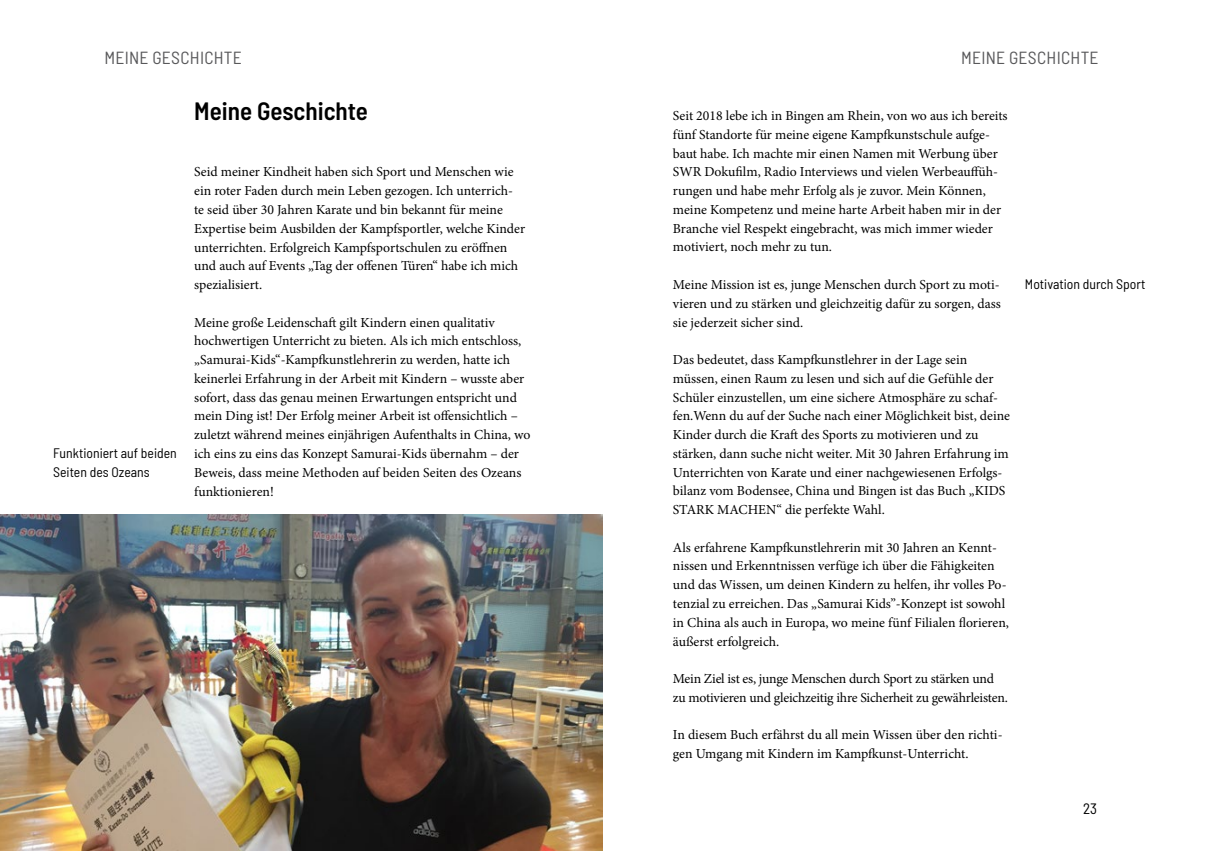
<style>
.page{position:relative;width:1205px;height:851px;background:#fff}
.page>*{position:absolute;margin:0;border:0;box-sizing:border-box;transform-origin:0 0}
.t1{font:600 semi-condensed 25px "Barlow";color:#000}
.t2{font:semi-condensed 17.5px "Barlow";letter-spacing:.015em;color:#58585a}
.t3{font:semi-condensed 15px "Barlow";color:#000}
.t4{font:13.75px/18.8px "Minion Pro";color:#000}
.t5{font:semi-condensed 13.75px/18.8px "Barlow";color:#000}
</style>
<div class="page">
<img style="left:0;top:514px;width:602px;height:336px">
<p class="t2" style="left:105px;top:47px;width:139px">MEINE GESCHICHTE</p>
<h1 class="t1" style="left:194px;top:95px;width:175px">Meine Geschichte</h1>
<p class="t5" style="left:53px;top:443px;width:125px">Funktioniert auf beiden<br>Seiten des Ozeans</p>
<p class="t4" style="left:194px;top:163px;width:332px">Seid meiner Kindheit haben sich Sport und Menschen wie ein roter Faden durch mein Leben gezogen. Ich unterrich&shy;te seid über 30 Jahren Karate und bin bekannt für meine Expertise beim Ausbilden der Kampfsportler, welche Kinder unterrichten. Erfolgreich Kampfsportschulen zu eröffnen und auch auf Events „Tag der offenen Türen“ habe ich mich spezialisiert.</p>
<p class="t4" style="left:194px;top:313px;width:338px">Meine große Leidenschaft gilt Kindern einen qualitativ hochwertigen Unterricht zu bieten. Als ich mich entschloss, „Samurai-Kids“-Kampfkunstlehrerin zu werden, hatte ich keinerlei Erfahrung in der Arbeit mit Kindern – wusste aber sofort, dass das genau meinen Erwartungen entspricht und mein Ding ist! Der Erfolg meiner Arbeit ist offensichtlich – zuletzt während meines einjährigen Aufenthalts in China, wo ich eins zu eins das Konzept Samurai-Kids übernahm – der Beweis, dass meine Methoden auf beiden Seiten des Ozeans funktionieren!</p>
<p class="t2" style="left:961px;top:47px;width:139px">MEINE GESCHICHTE</p>
<p class="t4" style="left:673px;top:106px;width:336px">Seit 2018 lebe ich in Bingen am Rhein, von wo aus ich bereits fünf Standorte für meine eigene Kampfkunstschule aufge&shy;baut habe. Ich machte mir einen Namen mit Werbung über SWR Dokufilm, Radio Interviews und vielen Werbeauffüh&shy;rungen und habe mehr Erfolg als je zuvor. Mein Können, meine Kompetenz und meine harte Arbeit haben mir in der Branche viel Respekt eingebracht, was mich immer wieder motiviert, noch mehr zu tun.</p>
<p class="t4" style="left:673px;top:275px;width:329px;text-align:justify">Meine Mission ist es, junge Menschen durch Sport zu moti&shy;vieren und zu stärken und gleichzeitig dafür zu sorgen, dass sie jederzeit sicher sind.</p>
<p class="t4" style="left:673px;top:350px;width:339px">Das bedeutet, dass Kampfkunstlehrer in der Lage sein müssen, einen Raum zu lesen und sich auf die Gefühle der Schüler einzustellen, um eine sichere Atmosphäre zu schaf&shy;fen.Wenn du auf der Suche nach einer Möglichkeit bist, deine Kinder durch die Kraft des Sports zu motivieren und zu stärken, dann suche nicht weiter. Mit 30 Jahren Erfahrung im Unterrichten von Karate und einer nachgewiesenen Erfolgs&shy;bilanz vom Bodensee, China und Bingen ist das Buch „KIDS STARK MACHEN“ die perfekte Wahl.</p>
<p class="t4" style="left:673px;top:538px;width:338px">Als erfahrene Kampfkunstlehrerin mit 30 Jahren an Kennt&shy;nissen und Erkenntnissen verfüge ich über die Fähigkeiten und das Wissen, um deinen Kindern zu helfen, ihr volles Po&shy;tenzial zu erreichen. Das „Samurai Kids”-Konzept ist sowohl in China als auch in Europa, wo meine fünf Filialen florieren, äußerst erfolgreich.</p>
<p class="t4" style="left:673px;top:669px;width:336px">Mein Ziel ist es, junge Menschen durch Sport zu stärken und zu motivieren und gleichzeitig ihre Sicherheit zu gewährleisten.</p>
<p class="t4" style="left:673px;top:725px;width:331px">In diesem Buch erfährst du all mein Wissen über den richti&shy;gen Umgang mit Kindern im Kampfkunst-Unterricht.</p>
<p class="t5" style="left:1025px;top:274px;width:122px">Motivation durch Sport</p>
<p class="t3" style="left:1083px;top:799px;width:15px">23</p>
</div>
